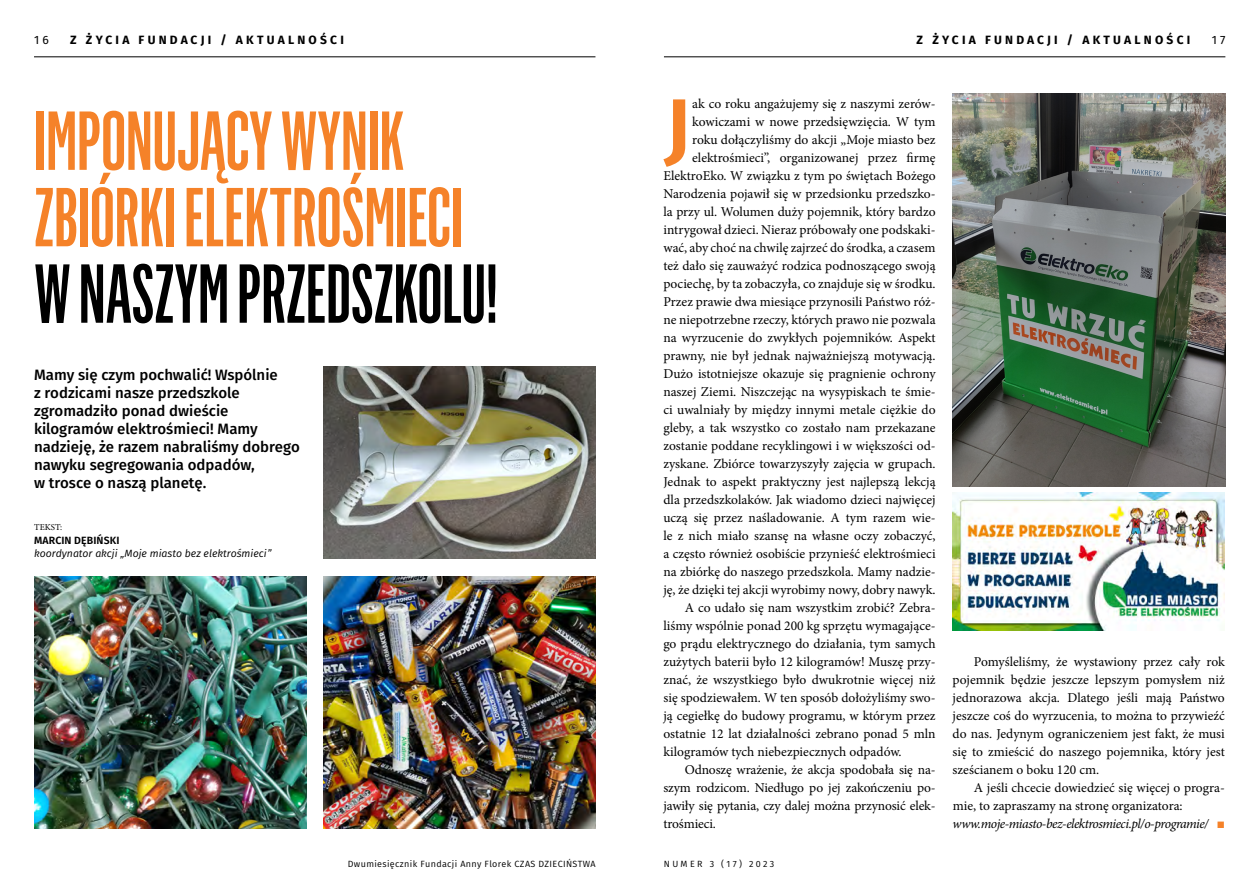
<style>
.page{position:relative;width:1259px;height:893px;background:#fff}
.page>*{position:absolute;margin:0;border:0;box-sizing:border-box;transform-origin:0 0}
.t1{font:500 81.9px/76.5px "Flama Ultracondensed";color:#f58229}
._01_Body_bez_wcięcia{font:500 79.8px "Fira Sans";color:#f58229;scale:1.15 1}
._06_Lead_Big{font:500 15px/18px "Fira Sans";color:#000}
._01_Body_bez_wcięcia-2{font:13.5px/18px "Minion Pro";color:#000;text-align:right}
._01_Body_basic__wcię{font:13.5px/18px "Minion Pro";letter-spacing:-.005em;color:#000;text-align:justify}
._01_Body_basic__wcię-2{font:italic 13.5px "Minion Pro";letter-spacing:-.035em;color:#000}
.t2{font:700 12px "Fira Sans";letter-spacing:.27em;color:#000}
.t3{font:12px "Fira Sans";color:#000}
.t4{font:italic 10.5px/13.5px "Fira Sans";color:#000}
.t5{font:9px "Fira Sans";letter-spacing:.04em;color:#000}
.t6{font:9px "Fira Sans";letter-spacing:.26em;color:#000}
.t7{font:9px "Minion Pro";color:#000}
.s1{color:#000}
.s2{font-weight:600;font-style:normal}
.s3{font-family:"Tabac G2";font-style:normal;font-size:9px;color:#f58229}
</style>
<div class="page">
<hr style="left:34px;top:57px;width:561px;height:1px;background:#000">
<hr style="left:664px;top:57px;width:561px;height:1px;background:#000">
<img style="left:952px;top:94px;width:273px;height:392px">
<img style="left:34px;top:576px;width:272px;height:252px">
<img style="left:323px;top:576px;width:272px;height:252px">
<img style="left:323px;top:366px;width:272px;height:192px">
<img style="left:952px;top:492px;width:272px;height:138px">
<p class="t3" style="left:34px;top:31px;width:16px">1 6</p>
<p class="t2" style="left:70px;top:30px;width:275px">Z ŻYCIA FUNDACJI / AKTUALNOŚCI</p>
<p class="t2" style="left:916px;top:30px;width:275px">Z ŻYCIA FUNDACJI / AKTUALNOŚCI</p>
<p class="t3" style="left:1211px;top:31px;width:15px">1 7</p>
<p class="t1" style="left:34px;top:101px;width:465px">IMPONUJĄCY WYNIK<br>ZBIÓRKI ELEKTROŚMIECI<br><span class="s1">W NASZYM PRZEDSZKOLU!</span></p>
<p class="_06_Lead_Big" style="left:34px;top:365px;width:267px">Mamy się czym pochwalić! Wspólnie<br>z rodzicami nasze przedszkole zgromadziło ponad dwieście kilogramów elektrośmieci! Mamy nadzieję, że razem nabraliśmy dobrego nawyku segregowania odpadów,<br>w trosce o naszą planetę.</p>
<p class="t7" style="left:34px;top:521px;width:30px">TEKST:</p>
<p class="t4" style="left:34px;top:533px;width:239px"><span class="s2">MARCIN DĘBIŃSKI<br></span>koordynator akcji „Moje miasto bez elektrośmieci”</p>
<p class="_01_Body_bez_wcięcia-2" style="left:663px;top:95px;width:274px">ak co roku angażujemy się z naszymi zerów&shy;kowiczami w nowe przedsięwzięcia. W tym<br>roku dołączyliśmy do akcji „Moje miasto bez elektrośmieci”, organizowanej przez firmę ElektroEko. W związku z tym po świętach Bożego Narodzenia pojawił się w przedsionku przedszko&shy;la przy ul. Wolumen duży pojemnik, który bardzo intrygował dzieci. Nieraz próbowały one podskaki&shy;wać, aby choć na chwilę zajrzeć do środka, a czasem też dało się zauważyć rodzica podnoszącego swoją pociechę, by ta zobaczyła, co znajduje się w środku.<br>Przez prawie dwa miesiące przynosili Państwo róż&shy;ne niepotrzebne rzeczy, których prawo nie pozwala na wyrzucenie do zwykłych pojemników. Aspekt prawny, nie był jednak najważniejszą motywacją.<br>Dużo istotniejsze okazuje się pragnienie ochrony naszej Ziemi. Niszczejąc na wysypiskach te śmie&shy;ci uwalniały by między innymi metale ciężkie do gleby, a tak wszystko co zostało nam przekazane zostanie poddane recyklingowi i w większości od&shy;zyskane. Zbiórce towarzyszyły zajęcia w grupach.<br>Jednak to aspekt praktyczny jest najlepszą lekcją dla przedszkolaków. Jak wiadomo dzieci najwięcej uczą się przez naśladowanie. A tym razem wie&shy;le z nich miało szansę na własne oczy zobaczyć, a często również osobiście przynieść elektrośmieci na zbiórkę do naszego przedszkola. Mamy nadzie&shy;ję, że dzięki tej akcji wyrobimy nowy, dobry nawyk.</p>
<p class="_01_Body_basic__wcię" style="left:663px;top:599px;width:274px;text-indent:21px">A co udało się nam wszystkim zrobić? Zebra&shy;liśmy wspólnie ponad 200 kg sprzętu wymagające&shy;go prądu elektrycznego do działania, tym samych zużytych baterii było 12 kilogramów! Muszę przy&shy;znać, że wszystkiego było dwukrotnie więcej niż się spodziewałem. W ten sposób dołożyliśmy swo&shy;ją cegiełkę do budowy programu, w którym przez ostatnie 12 lat działalności zebrano ponad 5 mln kilogramów tych niebezpiecznych odpadów.</p>
<p class="_01_Body_basic__wcię" style="left:663px;top:761px;width:274px;text-indent:21px">Odnoszę wrażenie, że akcja spodobała się na&shy;szym rodzicom. Niedługo po jej zakończeniu po&shy;jawiły się pytania, czy dalej można przynosić elek&shy;trośmieci.</p>
<p class="_01_Body_bez_wcięcia" style="left:663px;top:63px;width:26px">J</p>
<p class="t5" style="left:348px;top:858px;width:249px">Dwumiesięcznik Fundacji Anny Florek CZAS DZIECIŃSTWA</p>
<p class="t6" style="left:664px;top:858px;width:112px">NUMER 3 (17) 2023</p>
<p class="_01_Body_basic__wcię" style="left:952px;top:653px;width:274px;text-indent:21px">Pomyśleliśmy, że wystawiony przez cały rok pojemnik będzie jeszcze lepszym pomysłem niż jednorazowa akcja. Dlatego jeśli mają Państwo jeszcze coś do wyrzucenia, to można to przywieźć do nas. Jedynym ograniczeniem jest fakt, że musi się to zmieścić do naszego pojemnika, który jest sześcianem o boku 120 cm.</p>
<p class="_01_Body_basic__wcię" style="left:952px;top:779px;width:274px;text-indent:21px">A jeśli chcecie dowiedzieć się więcej o progra&shy;mie, to zapraszamy na stronę organizatora:</p>
<p class="_01_Body_basic__wcię-2" style="left:952px;top:814px;width:274px">www.moje-miasto-bez-elektrosmieci.pl/o-programie/ <span class="s3">■</span></p>
</div>
